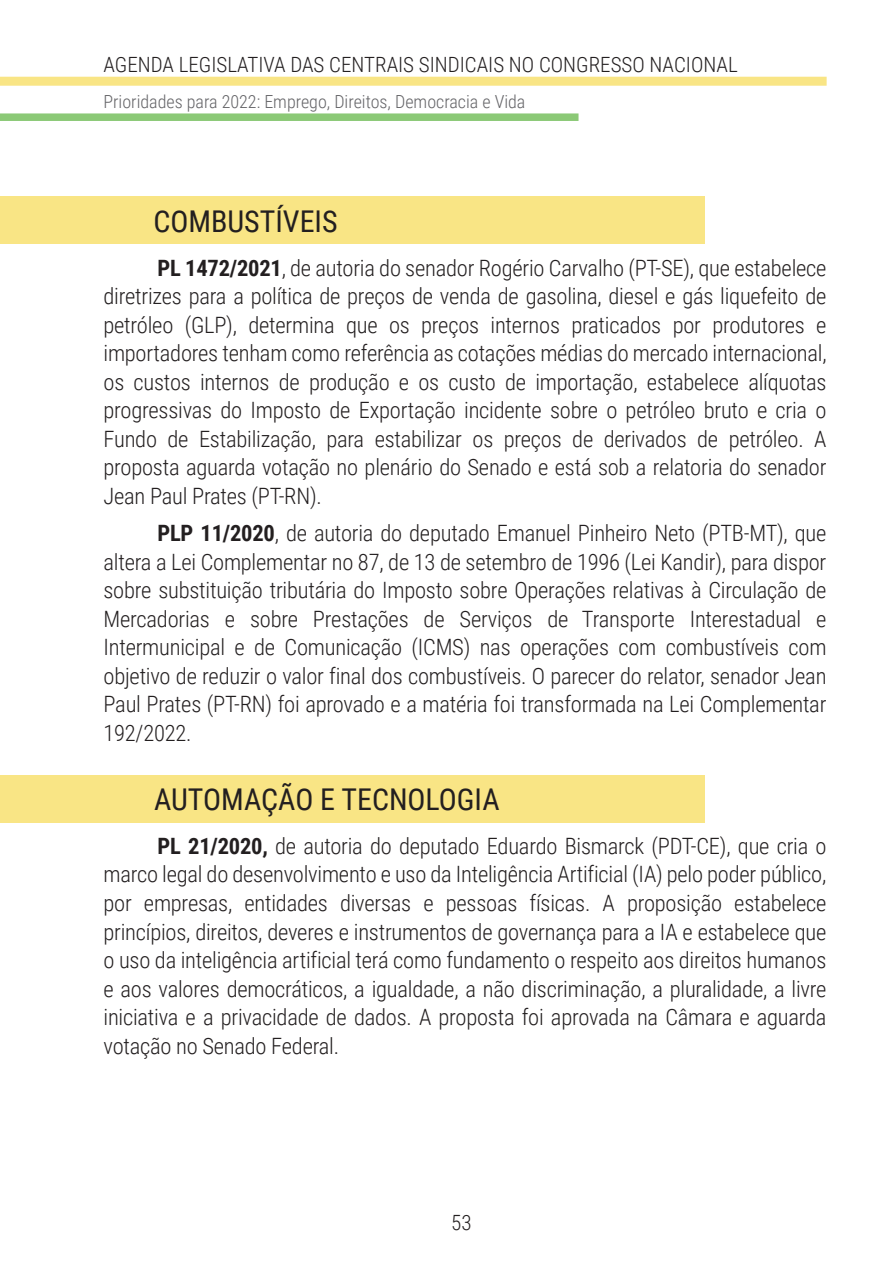
<style>
.page{position:relative;width:893px;height:1263px;background:#fff}
.page>*{position:absolute;margin:0;border:0;box-sizing:border-box;transform-origin:0 0}
.t1{font:30px "Roboto Condensed";color:#231f20}
.t2{font:300 22.5px/28.5px "Roboto Condensed";letter-spacing:-.01em;color:#231f20;text-align:justify}
.t3{font:300 21px "Roboto Condensed";color:#231f20}
.t4{font:300 18px "Roboto Condensed";color:#636366}
.s1{font-weight:700}
</style>
<div class="page">
<div style="left:0;top:113px;width:578px;height:8px;background:#8bc976"></div>
<div style="left:0;top:77px;width:827px;height:9px;background:#f9e585"></div>
<div style="left:0;top:197px;width:704px;height:47px;background:#f9e585"></div>
<div style="left:0;top:775px;width:704px;height:47px;background:#f9e585"></div>
<p class="t3" style="left:103px;top:50px;width:636px">AGENDA LEGISLATIVA DAS CENTRAIS SINDICAIS NO CONGRESSO NACIONAL</p>
<p class="t4" style="left:103px;top:88px;width:423px">Prioridades para 2022: Emprego, Direitos, Democracia e Vida</p>
<h1 class="t1" style="left:153px;top:200px;width:186px">COMBUSTÍVEIS</h1>
<p class="t2" style="left:104px;top:253px;width:725px;text-indent:54px"><span class="s1">PL 1472/2021</span>, de autoria do senador Rogério Carvalho (PT-SE), que estabelece diretrizes para a política de preços de venda de gasolina, diesel e gás liquefeito de petróleo (GLP), determina que os preços internos praticados por produtores e importadores tenham como referência as cotações médias do mercado internacional, os custos internos de produção e os custo de importação, estabelece alíquotas progressivas do Imposto de Exportação incidente sobre o petróleo bruto e cria o Fundo de Estabilização, para estabilizar os preços de derivados de petróleo. A proposta aguarda votação no plenário do Senado e está sob a relatoria do senador Jean Paul Prates (PT-RN).</p>
<p class="t2" style="left:104px;top:518px;width:725px;text-indent:54px"><span class="s1">PLP 11/2020</span>, de autoria do deputado Emanuel Pinheiro Neto (PTB-MT), que altera a Lei Complementar no 87, de 13 de setembro de 1996 (Lei Kandir), para dispor sobre substituição tributária do Imposto sobre Operações relativas à Circulação de Mercadorias e sobre Prestações de Serviços de Transporte Interestadual e Intermunicipal e de Comunicação (ICMS) nas operações com combustíveis com objetivo de reduzir o valor final dos combustíveis. O parecer do relator, senador Jean Paul Prates (PT-RN) foi aprovado e a matéria foi transformada na Lei Complementar 192/2022.</p>
<h1 class="t1" style="left:154px;top:778px;width:347px">AUTOMAÇÃO E TECNOLOGIA</h1>
<p class="t2" style="left:104px;top:831px;width:725px;text-indent:54px"><span class="s1">PL 21/2020,</span> de autoria do deputado Eduardo Bismarck (PDT-CE), que cria o marco legal do desenvolvimento e uso da Inteligência Artificial (IA) pelo poder público, por empresas, entidades diversas e pessoas físicas. A proposição estabelece princípios, direitos, deveres e instrumentos de governança para a IA e estabelece que o uso da inteligência artificial terá como fundamento o respeito aos direitos humanos e aos valores democráticos, a igualdade, a não discriminação, a pluralidade, a livre iniciativa e a privacidade de dados. A proposta foi aprovada na Câmara e aguarda votação no Senado Federal.</p>
<p class="t3" style="left:451px;top:1208px;width:22px">53</p>
</div>
